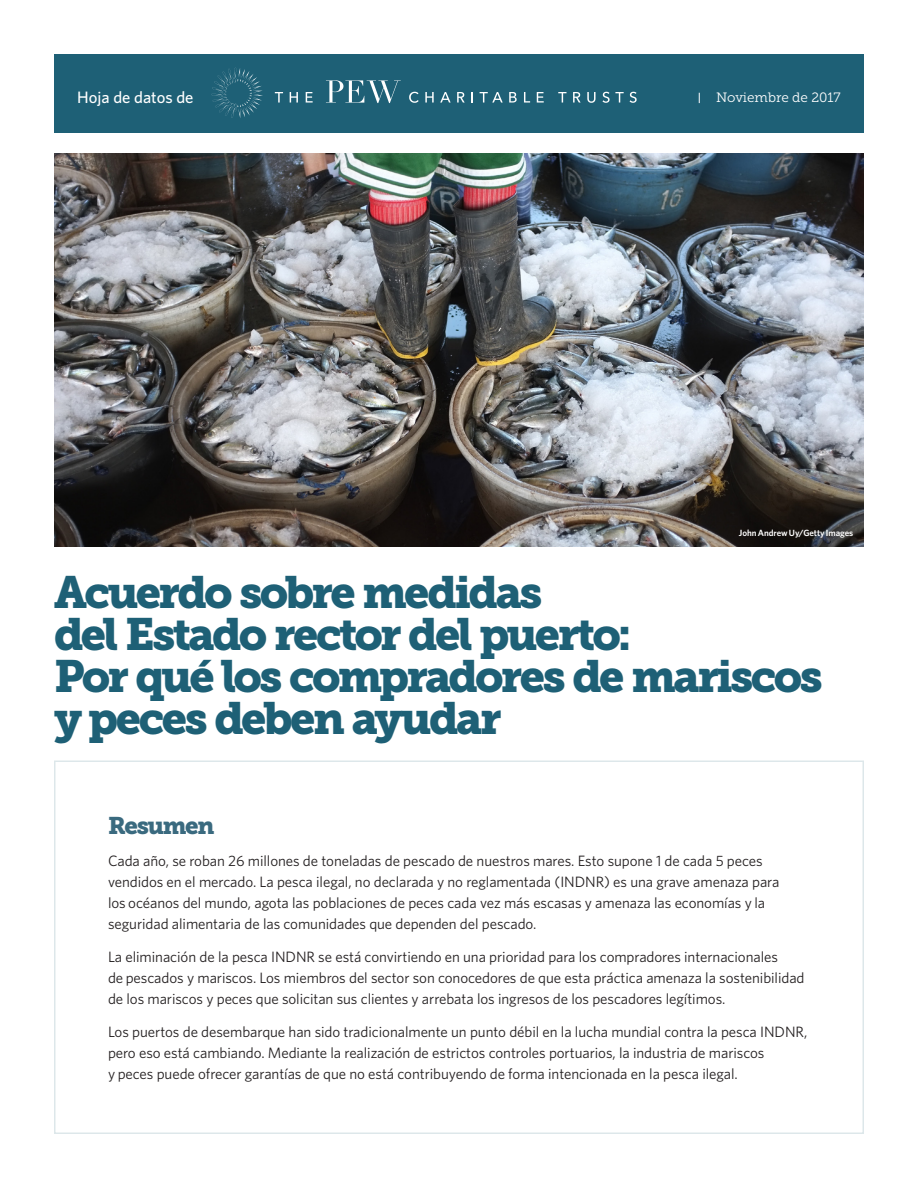
<style>
.page{position:relative;width:918px;height:1188px;background:#fff}
.page>*{position:absolute;margin:0;border:0;box-sizing:border-box;transform-origin:0 0}
.Main_Title{font:45px/42px "Museo Slab 900";letter-spacing:-.06em;color:#1e6076}
.t1{font:24px "Museo Slab 900";letter-spacing:-.06em;color:#3a6a7f}
.t2{font:500 16.5px "Whitney";color:#fff}
.Body{font:15px/21px "Whitney";letter-spacing:-.005em;color:#231f20}
.t3{font:13.5px "Museo Slab 300";color:#fff}
.Photo_credit{font:600 9px "Whitney";letter-spacing:-.01em;color:#fff}
</style>
<div class="page">
<img style="left:54px;top:153px;width:810px;height:393px">
<div style="left:54px;top:54px;width:810px;height:78px;background:#1e6076"></div>
<svg style="left:211px;top:68px;width:52px;height:50px"></svg>
<svg style="left:275px;top:92px;width:8px;height:11px"></svg>
<svg style="left:290px;top:92px;width:8px;height:11px"></svg>
<svg style="left:306px;top:92px;width:7px;height:11px"></svg>
<svg style="left:409px;top:92px;width:10px;height:11px"></svg>
<svg style="left:425px;top:92px;width:9px;height:11px"></svg>
<svg style="left:440px;top:92px;width:11px;height:11px"></svg>
<svg style="left:457px;top:92px;width:8px;height:11px"></svg>
<svg style="left:471px;top:92px;width:2px;height:11px"></svg>
<svg style="left:480px;top:92px;width:23px;height:11px"></svg>
<svg style="left:509px;top:92px;width:8px;height:11px"></svg>
<svg style="left:524px;top:92px;width:6px;height:11px"></svg>
<svg style="left:537px;top:92px;width:7px;height:11px"></svg>
<svg style="left:558px;top:92px;width:8px;height:11px"></svg>
<svg style="left:573px;top:92px;width:8px;height:11px"></svg>
<svg style="left:587px;top:92px;width:9px;height:11px"></svg>
<svg style="left:602px;top:92px;width:22px;height:11px"></svg>
<svg style="left:630px;top:92px;width:7px;height:11px"></svg>
<svg style="left:326px;top:80px;width:75px;height:23px"></svg>
<p class="t2" style="left:77px;top:86px;width:118px">Hoja de datos de</p>
<p class="t3" style="left:716px;top:90px;width:126px">Noviembre de 2017</p>
<p class="Photo_credit" style="left:739px;top:527px;width:116px">John Andrew Uy/Getty Images</p>
<p class="Main_Title" style="left:54px;top:571px;width:770px">Acuerdo sobre medidas<br>del Estado rector del puerto:<br>Por qué los compradores de mariscos y peces deben ayudar</p>
<h1 class="t1" style="left:108px;top:812px;width:108px">Resumen</h1>
<p class="Body" style="left:108px;top:850px;width:673px">Cada año, se roban 26 millones de toneladas de pescado de nuestros mares. Esto supone 1 de cada 5 peces vendidos en el mercado. La pesca ilegal, no declarada y no reglamentada (INDNR) es una grave amenaza para los océanos del mundo, agota las poblaciones de peces cada vez más escasas y amenaza las economías y la seguridad alimentaria de las comunidades que dependen del pescado.</p>
<p class="Body" style="left:108px;top:946px;width:698px">La eliminación de la pesca INDNR se está convirtiendo en una prioridad para los compradores internacionales<br>de pescados y mariscos. Los miembros del sector son conocedores de que esta práctica amenaza la sostenibilidad de los mariscos y peces que solicitan sus clientes y arrebata los ingresos de los pescadores legítimos.</p>
<p class="Body" style="left:108px;top:1021px;width:701px">Los puertos de desembarque han sido tradicionalmente un punto débil en la lucha mundial contra la pesca INDNR, pero eso está cambiando. Mediante la realización de estrictos controles portuarios, la industria de mariscos<br>y peces puede ofrecer garantías de que no está contribuyendo de forma intencionada en la pesca ilegal.</p>
</div>
